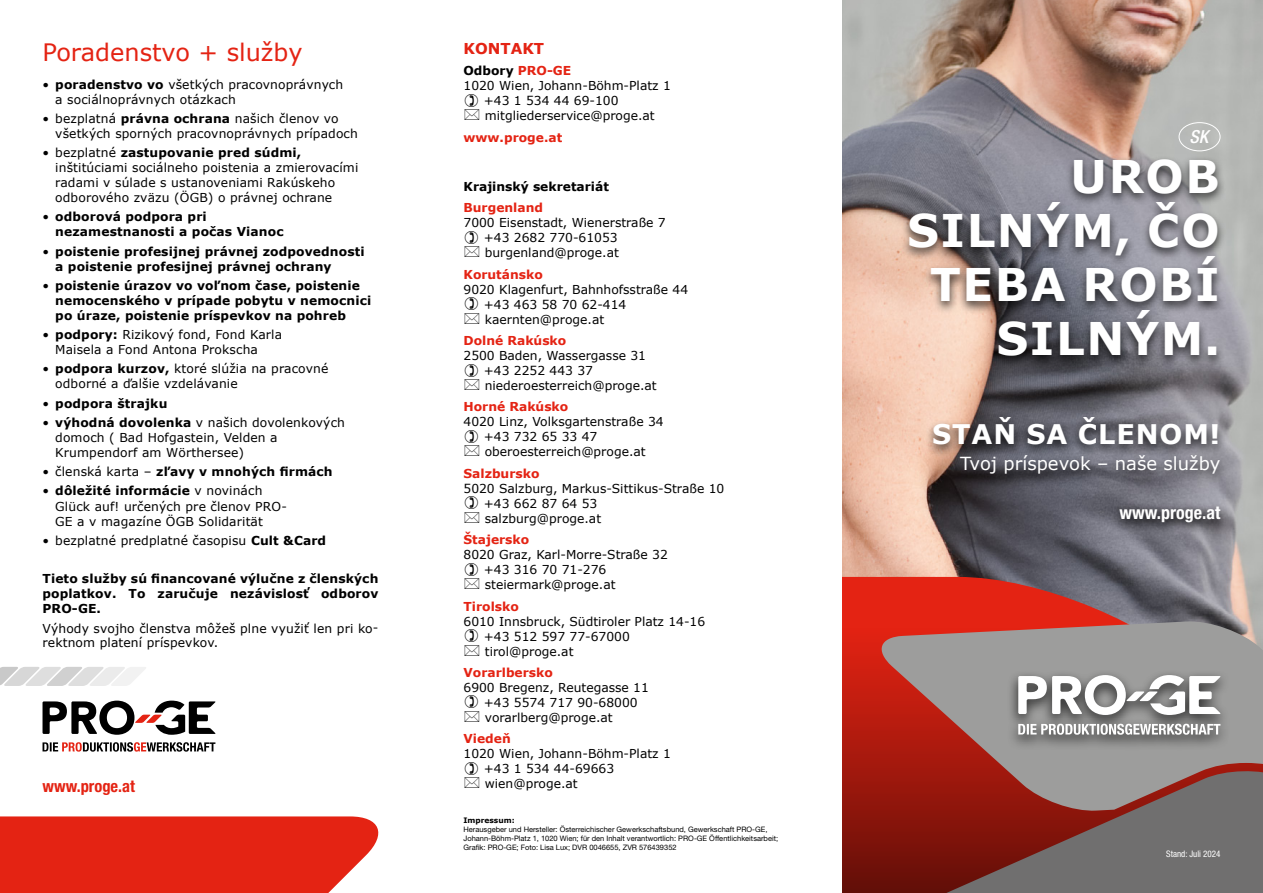
<style>
.page{position:relative;width:1263px;height:893px;background:#fff}
.page>*{position:absolute;margin:0;border:0;box-sizing:border-box;transform-origin:0 0}
.t1{font:700 45px/54px "Verdana";letter-spacing:.035em;color:#fff;text-align:right}
.t2{font:700 27px "Verdana";letter-spacing:.035em;color:#fff}
.t3{font:24px "Verdana";color:#e42313}
.t4{font:18px "Verdana";color:#fff}
.t5{font:700 condensed 18px "Helvetica Neue LT Std";color:#fff}
.t6{font:italic 500 condensed 18px "Helvetica Neue LT Std";color:#fff}
.t7{font:700 condensed 16.5px "Helvetica Neue LT Std";color:#e42313}
.t8{font:700 15px "Verdana";color:#e42313}
.t9{font:12.3px/15px "Verdana";color:#000}
.t10{font:700 12.3px/15px "Verdana";letter-spacing:.01em;color:#000}
.t11{font:700 12.3px "Verdana";color:#e42313}
.t12{font:condensed 9px "Helvetica Neue LT Std";color:#fff}
.t13{font:7.5px/9px "Helvetica Neue LT Std";color:#000}
.t14{font:700 7.5px "Verdana";color:#000}
.s1{font-weight:700}
.s2{font-weight:400}
.s3{color:#e42313}
</style>
<div class="page">
<img style="left:842px;top:0;width:421px;height:577px">
<svg style="left:842px;top:577px;width:421px;height:50px;background:#b34b46"></svg>
<div style="left:842px;top:627px;width:421px;height:266px;background:linear-gradient(to bottom,#e62313,#640f08)"></div>
<svg style="left:875px;top:620px;width:388px;height:192px;background:#a5746f"></svg>
<svg style="left:923px;top:769px;width:340px;height:124px;background:#7d524f"></svg>
<div style="left:0;top:816px;width:379px;height:77px;background:#e42313"></div>
<svg style="left:0;top:667px;width:146px;height:19px"></svg>
<div style="left:1007px;top:669px;width:223px;height:82px;background:#000;opacity:.75"></div>
<svg style="left:1018px;top:675px;width:203px;height:60px"></svg>
<svg style="left:43px;top:701px;width:173px;height:51px"></svg>
<div style="left:900px;top:155px;width:326px;height:214px;background:#000;opacity:.75"></div>
<div style="left:1179px;top:122px;width:41px;height:29px;border:1px solid #fff;border-radius:50%"></div>
<div style="left:1111px;top:502px;width:117px;height:34px;background:#000;opacity:.75"></div>
<div style="left:925px;top:413px;width:303px;height:73px;background:#000;opacity:.75"></div>
<h3 class="t3" style="left:43px;top:36px;width:262px">Poradenstvo + služby</h3>
<p class="t9" style="left:55px;top:77px;width:289px;text-indent:-13px">• <span class="s1">poradenstvo vo</span> všetkých pracovnoprávnych a sociálnoprávnych otázkach</p>
<p class="t9" style="left:55px;top:111px;width:304px;text-indent:-13px">• bezplatná <span class="s1">právna ochrana</span> našich členov vo všetkých sporných pracovnoprávnych prípadoch</p>
<p class="t9" style="left:55px;top:145px;width:305px;text-indent:-13px">• bezplatné <span class="s1">zastupovanie pred súdmi, </span>inštitúciami sociálneho poistenia a zmierovacími radami v súlade s ustanoveniami Rakúskeho odborového zväzu (ÖGB) o právnej ochrane</p>
<p class="t10" style="left:55px;top:209px;width:230px;text-indent:-13px"><span class="s2">•</span> odborová podpora pri nezamestnanosti a počas Vianoc</p>
<p class="t10" style="left:55px;top:243px;width:311px;text-indent:-13px"><span class="s2">•</span> poistenie profesijnej právnej zodpovednosti a poistenie profesijnej právnej ochrany</p>
<p class="t10" style="left:55px;top:278px;width:317px;text-indent:-13px"><span class="s2">•</span> poistenie úrazov vo voľnom čase, poistenie nemocenského v prípade pobytu v nemocnici po úraze, poistenie príspevkov na pohreb</p>
<p class="t9" style="left:55px;top:327px;width:228px;text-indent:-13px">• <span class="s1">podpory:</span> Rizikový fond, Fond Karla<br>Maisela a Fond Antona Prokscha</p>
<p class="t9" style="left:55px;top:361px;width:275px;text-indent:-13px">• <span class="s1">podpora kurzov,</span> ktoré slúžia na pracovné odborné a ďalšie vzdelávanie</p>
<p class="t10" style="left:43px;top:395px;width:126px"><span class="s2">•</span> podpora štrajku</p>
<p class="t9" style="left:55px;top:415px;width:291px;text-indent:-13px">• <span class="s1">výhodná dovolenka</span> v našich dovolenkových domoch ( Bad Hofgastein, Velden a<br>Krumpendorf am Wörthersee)</p>
<p class="t10" style="left:43px;top:464px;width:292px"><span class="s2">• členská karta –</span> zľavy v mnohých firmách</p>
<p class="t9" style="left:55px;top:483px;width:233px;text-indent:-13px">• <span class="s1">dôležité informácie</span> v novinách<br>Glück auf! určených pre členov PRO-<br>GE a v magazíne ÖGB Solidarität</p>
<p class="t9" style="left:43px;top:533px;width:285px">• bezplatné predplatné časopisu <span class="s1">Cult &amp;Card</span></p>
<p class="t10" style="left:43px;top:571px;width:337px;text-align:justify">Tieto služby sú financované výlučne z členských poplatkov. To zaručuje nezávislosť odborov PRO-GE.</p>
<p class="t9" style="left:43px;top:620px;width:337px">Výhody svojho členstva môžeš plne využiť len pri ko&shy;rektnom platení príspevkov.</p>
<h3 class="t7" style="left:43px;top:776px;width:94px">www.proge.at</h3>
<p class="t8" style="left:463px;top:38px;width:82px">KONTAKT</p>
<p class="t10" style="left:463px;top:63px;width:109px">Odbory <span class="s3">PRO-GE</span></p>
<p class="t9" style="left:463px;top:78px;width:209px">1020 Wien, Johann-Böhm-Platz 1</p>
<p class="t9" style="left:484px;top:93px;width:136px">+43 1 534 44 69-100</p>
<p class="t9" style="left:485px;top:108px;width:171px">mitgliederservice@proge.at</p>
<p class="t11" style="left:463px;top:129px;width:100px">www.proge.at</p>
<p class="t10" style="left:463px;top:179px;width:147px">Krajinský sekretariát</p>
<p class="t11" style="left:463px;top:199px;width:81px">Burgenland</p>
<p class="t9" style="left:484px;top:215px;width:183px;text-indent:-20px">7000 Eisenstadt, Wienerstraße 7 +43 2682 770-61053 burgenland@proge.at</p>
<p class="t11" style="left:463px;top:265px;width:81px">Korutánsko</p>
<p class="t9" style="left:484px;top:282px;width:206px;text-indent:-20px">9020 Klagenfurt, Bahnhofsstraße 44 +43 463 58 70 62-414 kaernten@proge.at</p>
<p class="t11" style="left:463px;top:332px;width:104px">Dolné Rakúsko</p>
<p class="t9" style="left:484px;top:348px;width:174px;text-indent:-20px">2500 Baden, Wassergasse 31 +43 2252 443 37 niederoesterreich@proge.at</p>
<p class="t11" style="left:463px;top:398px;width:106px">Horné Rakúsko</p>
<p class="t9" style="left:484px;top:414px;width:181px;text-indent:-20px">4020 Linz, Volksgartenstraße 34 +43 732 65 33 47 oberoesterreich@proge.at</p>
<p class="t11" style="left:463px;top:465px;width:77px">Salzbursko</p>
<p class="t9" style="left:484px;top:481px;width:242px;text-indent:-20px">5020 Salzburg, Markus-Sittikus-Straße 10 +43 662 87 64 53<br>salzburg@proge.at</p>
<p class="t11" style="left:463px;top:531px;width:67px">Štajersko</p>
<p class="t9" style="left:484px;top:547px;width:185px;text-indent:-20px">8020 Graz, Karl-Morre-Straße 32 +43 316 70 71-276 steiermark@proge.at</p>
<p class="t11" style="left:463px;top:597px;width:57px">Tirolsko</p>
<p class="t9" style="left:484px;top:613px;width:223px;text-indent:-20px">6010 Innsbruck, Südtiroler Platz 14-16 +43 512 597 77-67000 tirol@proge.at</p>
<p class="t11" style="left:463px;top:664px;width:91px">Vorarlbersko</p>
<p class="t9" style="left:484px;top:680px;width:167px;text-indent:-20px">6900 Bregenz, Reutegasse 11 +43 5574 717 90-68000 vorarlberg@proge.at</p>
<p class="t11" style="left:463px;top:730px;width:49px">Viedeň</p>
<p class="t9" style="left:484px;top:746px;width:188px;text-indent:-20px">1020 Wien, Johann-Böhm-Platz 1 +43 1 534 44-69663 wien@proge.at</p>
<p class="t14" style="left:463px;top:815px;width:53px">Impressum:</p>
<p class="t13" style="left:463px;top:825px;width:316px">Herausgeber und Hersteller: Österreichischer Gewerkschaftsbund, Gewerkschaft PRO-GE,<br>Johann-Böhm-Platz 1, 1020 Wien; für den Inhalt verantwortlich: PRO-GE Öffentlichkeitsarbeit;<br>Grafik: PRO-GE; Foto: Lisa Lux; DVR 0046655, ZVR 576439352</p>
<h3 class="t6" style="left:1189px;top:126px;width:20px">SK</h3>
<h1 class="t1" style="left:907px;top:149px;width:315px">UROB<br>SILNÝM, ČO<br>TEBA ROBÍ<br>SILNÝM.</h1>
<h2 class="t2" style="left:932px;top:415px;width:290px">STAŇ SA ČLENOM!</h2>
<h3 class="t4" style="left:960px;top:451px;width:262px">Tvoj príspevok – naše služby</h3>
<h3 class="t5" style="left:1119px;top:502px;width:102px">www.proge.at</h3>
<p class="t12" style="left:1166px;top:848px;width:56px">Stand: Juli 2024</p>
</div>
